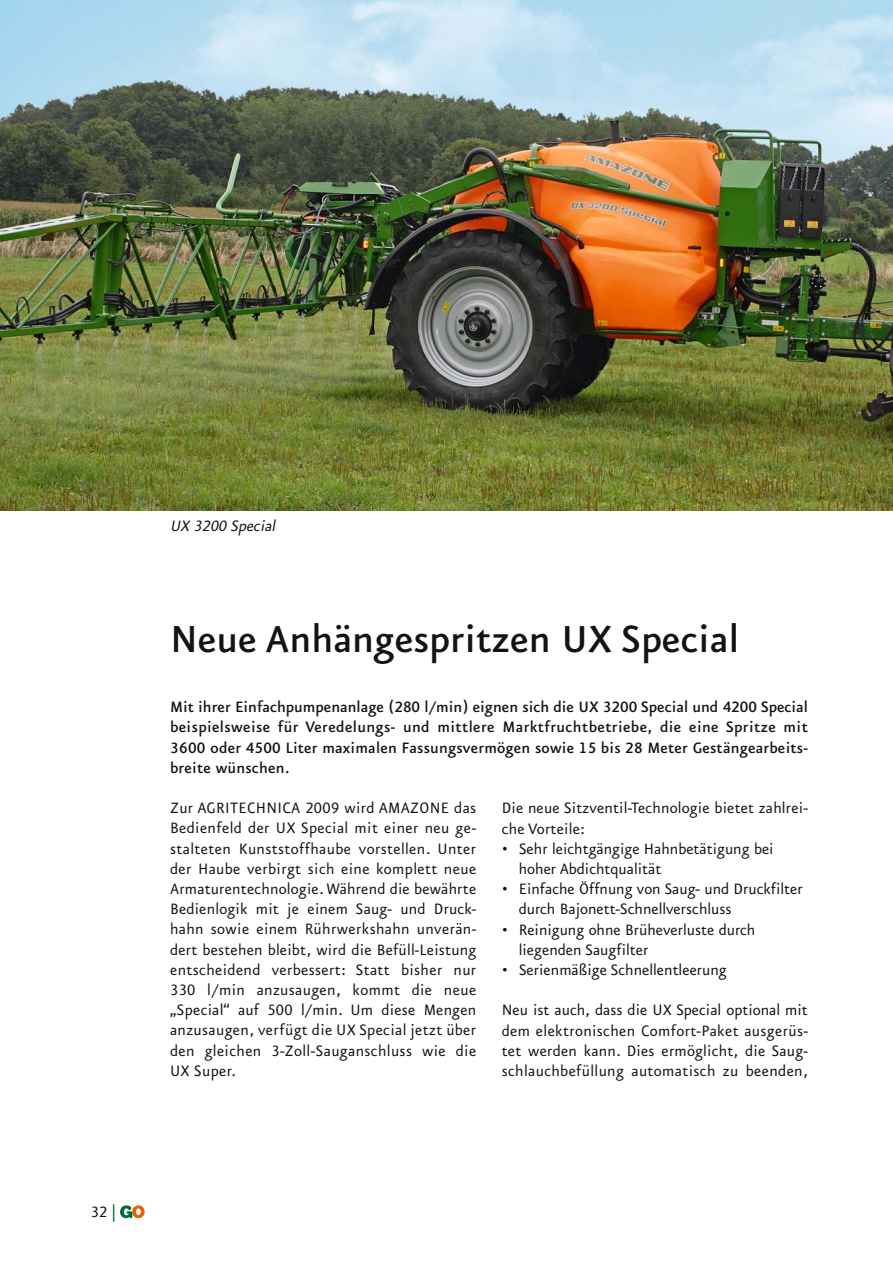
<style>
.page{position:relative;width:893px;height:1263px;background:#fff}
.page>*{position:absolute;margin:0;border:0;box-sizing:border-box;transform-origin:0 0}
.t1{font:45px "Eureka Sans A Medium Tab";color:#141314}
.t2{font:18px/20.2px "Eureka Sans A Regular Tab";color:#141314}
.t3{font:18px/20.2px "Eureka Sans A Medium Tab";letter-spacing:.01em;color:#141314;text-align:justify}
.t4{font:italic 18px "Eureka Sans A Regular Tab";color:#141314}
.s1{color:#006d36}
</style>
<div class="page">
<img style="left:0;top:0;width:893px;height:510px">
<svg style="left:120px;top:1205px;width:25px;height:13px"></svg>
<p class="t2" style="left:91px;top:1203px;width:26px">32 <span class="s1">|</span></p>
<p class="t4" style="left:170px;top:519px;width:110px">UX 3200 Special</p>
<h1 class="t1" style="left:170px;top:623px;width:570px">Neue Anhängespritzen UX Special</h1>
<p class="t3" style="left:170px;top:698px;width:639px">Mit ihrer Einfachpumpenanlage (280 l/min) eignen sich die UX 3200 Special und 4200 Special beispielsweise für Veredelungs- und mittlere Marktfruchtbetriebe, die eine Spritze mit 3600 oder 4500 Liter maximalen Fassungsvermögen sowie 15 bis 28 Meter Gestängearbeits&shy;breite wünschen.</p>
<p class="t2" style="left:170px;top:799px;width:308px;text-align:justify">Zur AGRITECHNICA 2009 wird AMAZONE das Bedienfeld der UX Special mit einer neu ge&shy;stalteten Kunststoffhaube vorstellen. Unter der Haube verbirgt sich eine komplett neue Armaturentechnologie. Während die bewährte Bedienlogik mit je einem Saug- und Druck&shy;hahn sowie einem Rührwerkshahn unverän&shy;dert bestehen bleibt, wird die Befüll-Leistung entscheidend verbessert: Statt bisher nur 330 l/min anzusaugen, kommt die neue „Special“ auf 500 l/min. Um diese Mengen anzusaugen, verfügt die UX Special jetzt über den gleichen 3-Zoll-Sauganschluss wie die UX Super.</p>
<p class="t2" style="left:502px;top:799px;width:308px">Die neue Sitzventil-Technologie bietet zahlrei&shy;che Vorteile:</p>
<p class="t2" style="left:519px;top:840px;width:256px;text-indent:-17px">• Sehr leichtgängige Hahnbetätigung bei hoher Abdichtqualität</p>
<p class="t2" style="left:519px;top:880px;width:286px;text-indent:-17px">• Einfache Öffnung von Saug- und Druckfilter durch Bajonett-Schnellverschluss</p>
<p class="t2" style="left:519px;top:921px;width:238px;text-indent:-17px">• Reinigung ohne Brüheverluste durch liegenden Saugfilter</p>
<p class="t2" style="left:502px;top:961px;width:227px">• Serienmäßige Schnellentleerung</p>
<p class="t2" style="left:502px;top:1001px;width:308px;text-align:justify">Neu ist auch, dass die UX Special optional mit dem elektronischen Comfort-Paket ausgerüs&shy;tet werden kann. Dies ermöglicht, die Saug&shy;schlauchbefüllung automatisch zu beenden,</p>
</div>
